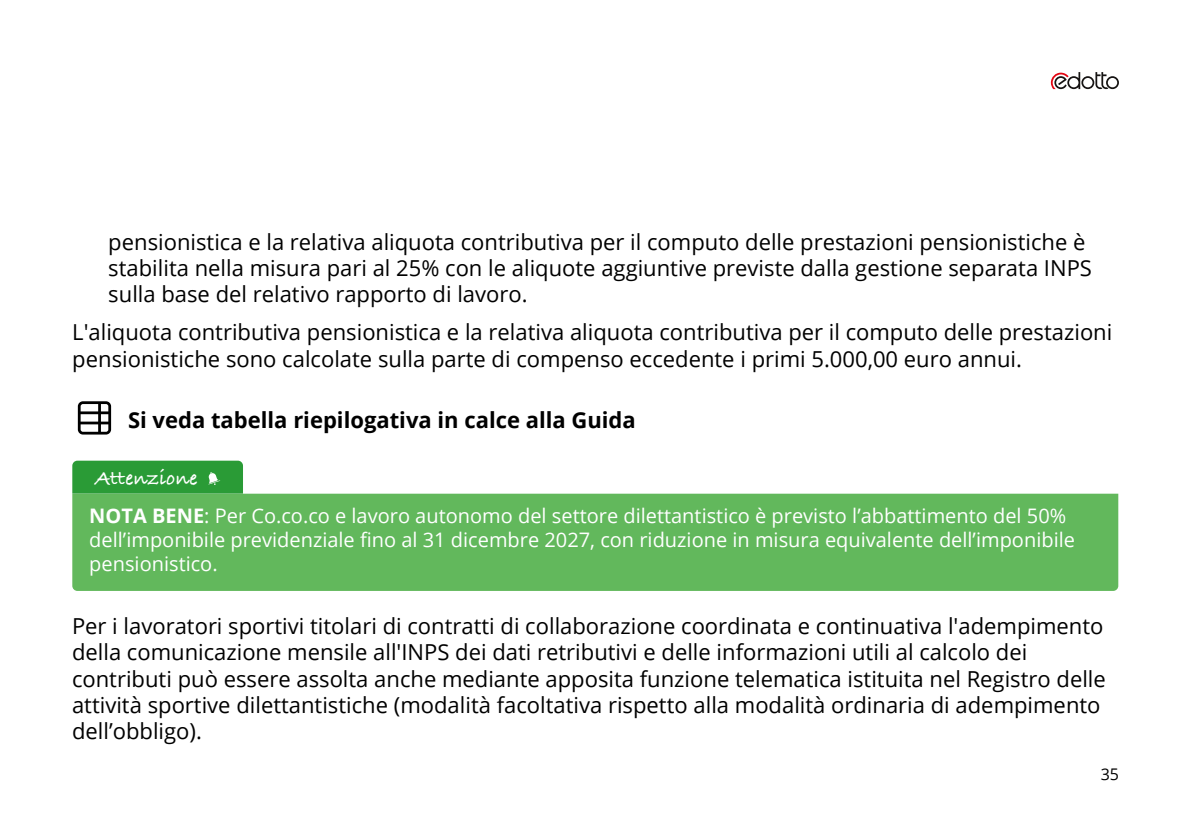
<style>
.page{position:relative;width:1191px;height:840px;background:#fff}
.page>*{position:absolute;margin:0;border:0;box-sizing:border-box;transform-origin:0 0}
.t1{font:22px/26.4px "Open Sans";color:#000}
.t2{font:700 22px "Open Sans";color:#000}
.t3{font:700 21.2px "Bradley Hand ITCTT";color:#fff}
.t4{font:20px/24px "Open Sans";color:#fff}
.t5{font:16px "Open Sans";color:#000}
.s1{font-weight:700}
</style>
<div class="page">
<svg style="left:1050px;top:72px;width:69px;height:17px"></svg>
<svg style="left:78px;top:401px;width:33px;height:33px"></svg>
<div style="left:72px;top:493px;width:1046px;height:97px;background:#62b85c"></div>
<div style="left:72px;top:460px;width:171px;height:33px;background:#2a9b36"></div>
<p class="t1" style="left:108px;top:228px;width:985px">pensionistica e la relativa aliquota contributiva per il computo delle prestazioni pensionistiche è stabilita nella misura pari al 25% con le aliquote aggiuntive previste dalla gestione separata INPS sulla base del relativo rapporto di lavoro.</p>
<p class="t1" style="left:72px;top:318px;width:1041px">L'aliquota contributiva pensionistica e la relativa aliquota contributiva per il computo delle prestazioni pensionistiche sono calcolate sulla parte di compenso eccedente i primi 5.000,00 euro annui.</p>
<p class="t2" style="left:128px;top:404px;width:509px">Si veda tabella riepilogativa in calce alla Guida</p>
<p class="t3" style="left:95px;top:461px;width:104px">Attenzione</p>
<p class="t4" style="left:89px;top:503px;width:987px"><span class="s1">NOTA BENE</span>: Per Co.co.co e lavoro autonomo del settore dilettantistico è previsto l’abbattimento del 50% dell’imponibile previdenziale fino al 31 dicembre 2027, con riduzione in misura equivalente dell’imponibile pensionistico.</p>
<p class="t1" style="left:72px;top:611px;width:1035px">Per i lavoratori sportivi titolari di contratti di collaborazione coordinata e continuativa l'adempimento della comunicazione mensile all'INPS dei dati retributivi e delle informazioni utili al calcolo dei contributi può essere assolta anche mediante apposita funzione telematica istituita nel Registro delle attività sportive dilettantistiche (modalità facoltativa rispetto alla modalità ordinaria di adempimento dell’obbligo).</p>
<p class="t5" style="left:1100px;top:763px;width:20px">35</p>
</div>
